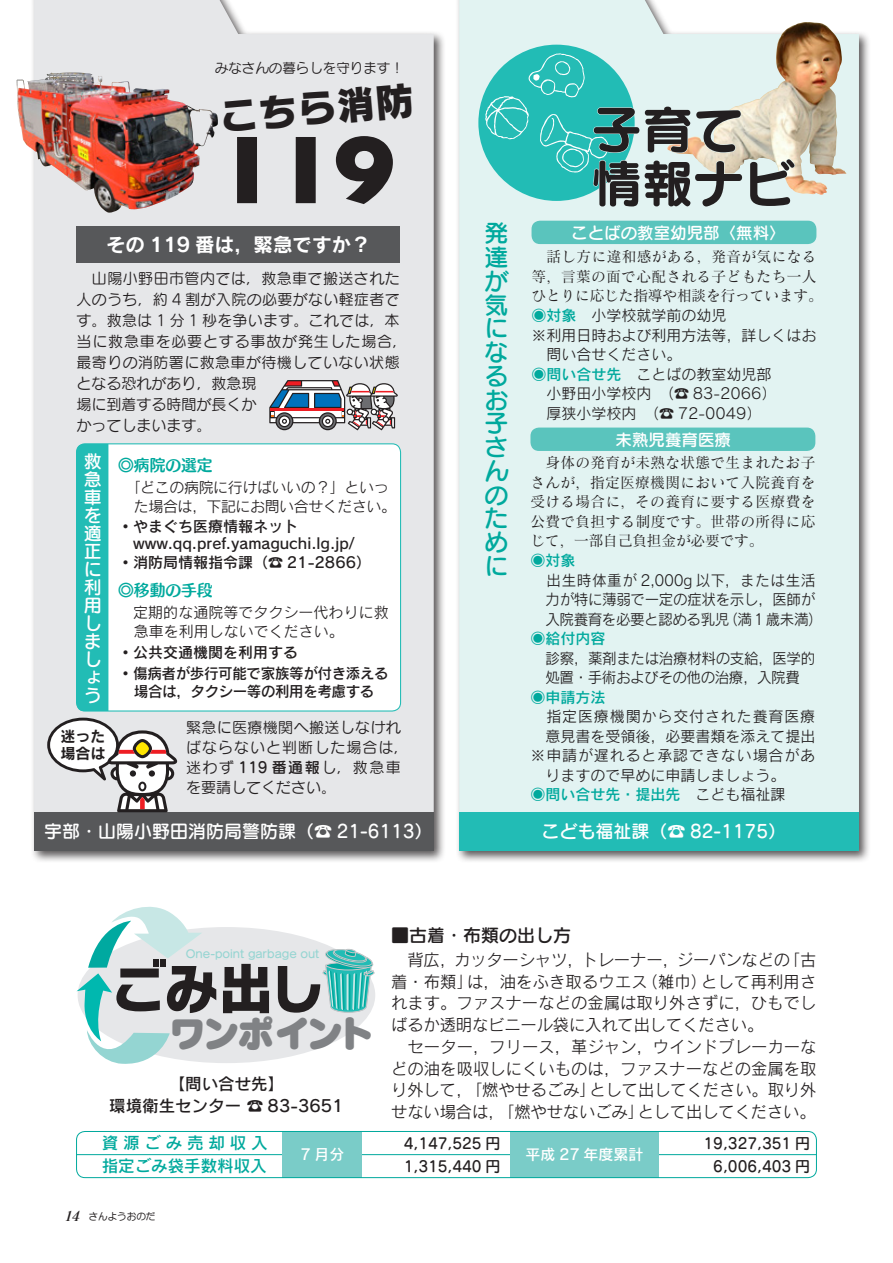
<style>
.page{position:relative;width:893px;height:1263px;background:#fff}
.page>*{position:absolute;margin:0;border:0;box-sizing:border-box;transform-origin:0 0}
.t1{font:51px/54px "Seurat Pro N B";color:#231f20}
.t2{font:39px "Rodin NTLG Pro EB";color:#231f20}
.t3{font:36px "Seurat Pro N UB";letter-spacing:-.06em;color:#808285}
.t4{font:24px/23.7px "Seurat Pro N DB";color:#00a99d;text-align:justify}
.t5{font:19.5px "Rodin Pro B";color:#fff}
.t6{font:18px "Seurat Pro N DB";color:#fff}
.t7{font:18px/18px "Seurat Pro DB";color:#fff;text-align:justify}
.t8{font:18px "Seurat Pro DB";color:#231f20}
.t9{font:16.5px/21.8px "Rodin Pro M";letter-spacing:-.01em;color:#231f20;text-align:justify}
.t10{font:16.5px/22.5px "Rodin Cattleya Pro DB";color:#231f20;text-align:center}
.t11{font:16.5px "Seurat Pro N DB";color:#fff}
.いんふぉ本文{font:16.5px "Rodin Pro DB";color:#00a99d}
.いんふぉ本文-2{font:16.5px "Rodin Pro DB";letter-spacing:.295em;color:#00a99d}
.t12{font:15.75px "Humming Std B";color:#00a99d}
.t13{font:15px/21px "Seurat Pro N M";letter-spacing:.025em;color:#231f20}
.t14{font:15px/19.5px "Matisse Pro M";letter-spacing:.025em;color:#231f20}
.t15{font:15px/18.8px "Rodin Pro M";color:#231f20}
.t16{font:15px/19.5px "Rodin Pro M";letter-spacing:-.025em;color:#231f20}
.t17{font:15px "Rodin Pro DB";color:#231f20}
.t18{font:15px/19.5px "Rodin Pro M";letter-spacing:.06em;color:#231f20}
.t19{font:15px "Seurat Pro DB";color:#231f20}
.t20{font:15px/18.8px "Rodin Pro M";letter-spacing:-.03em;color:#231f20}
.t21{font:15px/18px "Rodin Pro DB";letter-spacing:-.025em;color:#231f20;text-align:center}
.t22{font:15px "Rodin Pro DB";color:#00a99d}
.t23{font:15px "Rodin Pro DB";color:#fff}
.t24{font:15px "Rodin Pro B";color:#231f20}
.t25{font:13.5px "Seurat Pro N M";color:#231f20}
.t26{font:11.1px "Seurat Pro DB";color:#96d5d2}
.t27{font:9.75px "Anito Std M";letter-spacing:-.02em;color:#231f20}
.s1{font-family:"Rodin Pro M"}
.s2{font-family:"Seurat Pro N DB"}
.s3{font-family:"Rodin Pro DB";color:#00a99d}
.s4{font-family:"Rodin Pro M";color:#231f20}
.s5{font-family:"Matisse Eleganto Pro B";font-style:italic;font-size:13.5px}
</style>
<div class="page">
<div style="left:78px;top:927px;width:297px;height:136px;background:#e6e7e9;border-radius:50%"></div>
<svg style="left:77px;top:906px;width:139px;height:158px"></svg>
<svg style="left:223px;top:964px;width:46px;height:49px"></svg>
<svg style="left:278px;top:949px;width:97px;height:65px"></svg>
<div style="left:154px;top:959px;width:5px;height:8px;background:#231f20"></div>
<div style="left:160px;top:959px;width:6px;height:8px;background:#231f20"></div>
<div style="left:30px;top:0;width:416px;height:863px;background:#231f20;opacity:.75"></div>
<div style="left:34px;top:0;width:400px;height:812px;background:#e6e7e9"></div>
<div style="left:455px;top:0;width:417px;height:863px;background:#231f20;opacity:.75"></div>
<div style="left:459px;top:0;width:400px;height:812px;background:#e2f3f2"></div>
<img style="left:667px;top:22px;width:160px;height:173px">
<div style="left:478px;top:45px;width:157px;height:156px;background:#22bcb5;border-radius:50%"></div>
<img style="left:17px;top:73px;width:201px;height:140px">
<svg style="left:485px;top:53px;width:258px;height:154px"></svg>
<svg style="left:749px;top:159px;width:46px;height:48px;background:#e4f0eb"></svg>
<svg style="left:237px;top:136px;width:156px;height:68px;background:#8a888a"></svg>
<div style="left:34px;top:812px;width:400px;height:38px;background:#57585a"></div>
<div style="left:459px;top:812px;width:400px;height:38px;background:#22bcb5"></div>
<div style="left:77px;top:444px;width:324px;height:267px;background:#fff;border-radius:9px"></div>
<div style="left:76px;top:443px;width:325px;height:268px;border:1px solid #22bcb5;border-radius:9px"></div>
<div style="left:77px;top:444px;width:31px;height:267px;background:#22bcb5"></div>
<svg style="left:269px;top:380px;width:129px;height:50px"></svg>
<svg style="left:47px;top:718px;width:130px;height:94px"></svg>
<hr style="left:77px;top:1154px;width:739px;height:1px;background:#00a99d">
<div style="left:510px;top:1131px;width:149px;height:47px;background:#7accc8"></div>
<div style="left:283px;top:1132px;width:79px;height:45px;background:#7accc8"></div>
<div style="left:76px;top:1131px;width:741px;height:47px;border:1px solid #00a99d;border-radius:9px"></div>
<div style="left:77px;top:227px;width:323px;height:36px;background:#57585a"></div>
<div style="left:531px;top:221px;width:285px;height:23px;background:#5ac4bd;border-radius:9px"></div>
<div style="left:530px;top:428px;width:285px;height:23px;background:#5ac4bd;border-radius:9px"></div>
<p class="t25" style="left:215px;top:59px;width:191px">みなさんの暮らしを守ります！</p>
<h2 class="t2" style="left:217px;top:90px;width:197px;rotate:-5deg">こちら消防</h2>
<p class="t5" style="left:106px;top:232px;width:266px">その 119 番は，緊急ですか？</p>
<p class="t13" style="left:77px;top:267px;width:332px">　山陽小野田市管内では，救急車で搬送された人のうち，約 4 割が入院の必要がない軽症者です。救急は 1 分 1 秒を争います。これでは，本当に救急車を必要とする事故が発生した場合，最寄りの消防署に救急車が待機していない状態となる恐れがあり，救急現<br>場に到着する時間が長くか<br>かってしまいます。</p>
<p class="t7" style="left:84px;top:451px;width:19px">救急車を適正に利用しましょう</p>
<p class="t24" style="left:60px;top:726px;width:46px">迷った</p>
<p class="t24" style="left:60px;top:743px;width:46px">場合は</p>
<p class="t12" style="left:118px;top:453px;width:96px">◎病院の選定</p>
<p class="t20" style="left:134px;top:477px;width:264px;text-indent:-16px">　「どこの病院に行けばいいの？」といった場合は，下記にお問い合せください。</p>
<p class="t17" style="left:118px;top:517px;width:181px"><span class="s1">◦</span>やまぐち医療情報ネット</p>
<p class="t17" style="left:118px;top:533px;width:238px">　www.qq.pref.yamaguchi.lg.jp/</p>
<p class="t17" style="left:118px;top:553px;width:254px"><span class="s1">◦</span>消防局情報指令課（☎ 21-2866）</p>
<p class="t12" style="left:118px;top:579px;width:96px">◎移動の手段</p>
<p class="t15" style="left:134px;top:603px;width:256px;text-indent:-16px">　定期的な通院等でタクシー代わりに救急車を利用しないでください。</p>
<p class="t17" style="left:118px;top:642px;width:181px"><span class="s1">◦</span>公共交通機関を利用する</p>
<p class="t21" style="left:118px;top:663px;width:272px"><span class="s1">◦</span>傷病者が歩行可能で家族等が付き添える場合は，タクシー等の利用を考慮する</p>
<p class="t13" style="left:186px;top:716px;width:224px;line-height:20.2px">緊急に医療機関へ搬送しなければならないと判断した場合は，迷わず <span class="s2">119 番通報</span>し，救急車を要請してください。</p>
<p class="t6" style="left:44px;top:819px;width:390px">宇部・山陽小野田消防局警防課（☎ 21-6113）</p>
<p class="t4" style="left:484px;top:221px;width:26px">発達が気になるお子さんのために</p>
<h1 class="t1" style="left:591px;top:100px;width:205px">子育て情報ナビ</h1>
<p class="t11" style="left:571px;top:222px;width:216px">ことばの教室幼児部〈無料〉</p>
<p class="t14" style="left:531px;top:247px;width:293px">　話し方に違和感がある，発音が気になる等，言葉の面で心配される子どもたち一人ひとりに応じた指導や相談を行っています。</p>
<p class="t15" style="left:531px;top:305px;width:196px"><span class="s3">◉対象　</span>小学校就学前の幼児</p>
<p class="t15" style="left:546px;top:325px;width:271px;line-height:19.5px;text-indent:-15px">※利用日時および利用方法等，詳しくはお問い合せください。</p>
<p class="t15" style="left:531px;top:364px;width:242px"><span class="s3">◉問い合せ先　</span>ことばの教室幼児部</p>
<p class="t15" style="left:531px;top:383px;width:247px">　小野田小学校内　（☎ 83-2066）</p>
<p class="t15" style="left:531px;top:403px;width:232px">　厚狭小学校内　（☎ 72-0049）</p>
<p class="t14" style="left:530px;top:453px;width:286px;text-align:justify">　身体の発育が未熟な状態で生まれたお子さんが，指定医療機関において入院養育を受ける場合に，その養育に要する医療費を公費で負担する制度です。世帯の所得に応じて，一部自己負担金が必要です。</p>
<p class="t22" style="left:530px;top:550px;width:46px">◉対象</p>
<p class="t16" style="left:545px;top:570px;width:279px">出生時体重が 2,000g 以下，または生活力が特に薄弱で一定の症状を示し，医師が入院養育を必要と認める乳児（満1歳未満）</p>
<p class="t22" style="left:530px;top:628px;width:76px">◉給付内容</p>
<p class="t16" style="left:545px;top:648px;width:271px">診察，薬剤または治療材料の支給，医学的処置・手術およびその他の治療，入院費</p>
<p class="t22" style="left:530px;top:687px;width:76px">◉申請方法</p>
<p class="t18" style="left:545px;top:706px;width:271px">指定医療機関から交付された養育医療意見書を受領後，必要書類を添えて提出</p>
<p class="t18" style="left:545px;top:745px;width:271px;text-indent:-15px">※申請が遅れると承認できない場合がありますので早めに申請しましょう。</p>
<p class="t22" style="left:530px;top:784px;width:256px">◉問い合せ先・提出先　<span class="s4">こども福祉課</span></p>
<p class="t11" style="left:615px;top:428px;width:117px">未熟児養育医療</p>
<p class="t6" style="left:542px;top:819px;width:246px">こども福祉課（☎ 82-1175）</p>
<p class="t26" style="left:186px;top:947px;width:135px">One-point garbage out</p>
<h3 class="t3" style="left:169px;top:1007px;width:205px">ワンポイント</h3>
<p class="t10" style="left:109px;top:1072px;width:236px">【問い合せ先】<br>環境衛生センター ☎ 83-3651</p>
<p class="いんふぉ本文-2" style="left:102px;top:1132px;width:167px">資源ごみ売却収入</p>
<p class="いんふぉ本文" style="left:102px;top:1155px;width:167px">指定ごみ袋手数料収入</p>
<p class="t27" style="left:64px;top:1210px;width:93px"><span class="s5">14</span> さんようおのだ</p>
<p class="t23" style="left:300px;top:1144px;width:46px">7 月分</p>
<p class="t8" style="left:391px;top:923px;width:181px">■古着・布類の出し方</p>
<p class="t9" style="left:391px;top:948px;width:427px">　背広，カッターシャツ，トレーナー，ジーパンなどの「古着・布類」は，油をふき取るウエス（雑巾）として再利用されます。ファスナーなどの金属は取り外さずに，ひもでしばるか透明なビニール袋に入れて出してください。</p>
<p class="t9" style="left:391px;top:1035px;width:427px">　セーター，フリース，革ジャン，ウインドブレーカーなどの油を吸収しにくいものは，ファスナーなどの金属を取り外して，「燃やせるごみ」として出してください。取り外せない場合は，「燃やせないごみ」として出してください。</p>
<p class="t19" style="left:404px;top:1133px;width:98px">4,147,525 円</p>
<p class="t19" style="left:404px;top:1157px;width:98px">1,315,440 円</p>
<p class="t23" style="left:525px;top:1145px;width:120px">平成 27 年度累計</p>
<p class="t19" style="left:704px;top:1133px;width:108px">19,327,351 円</p>
<p class="t19" style="left:713px;top:1157px;width:98px">6,006,403 円</p>
</div>
